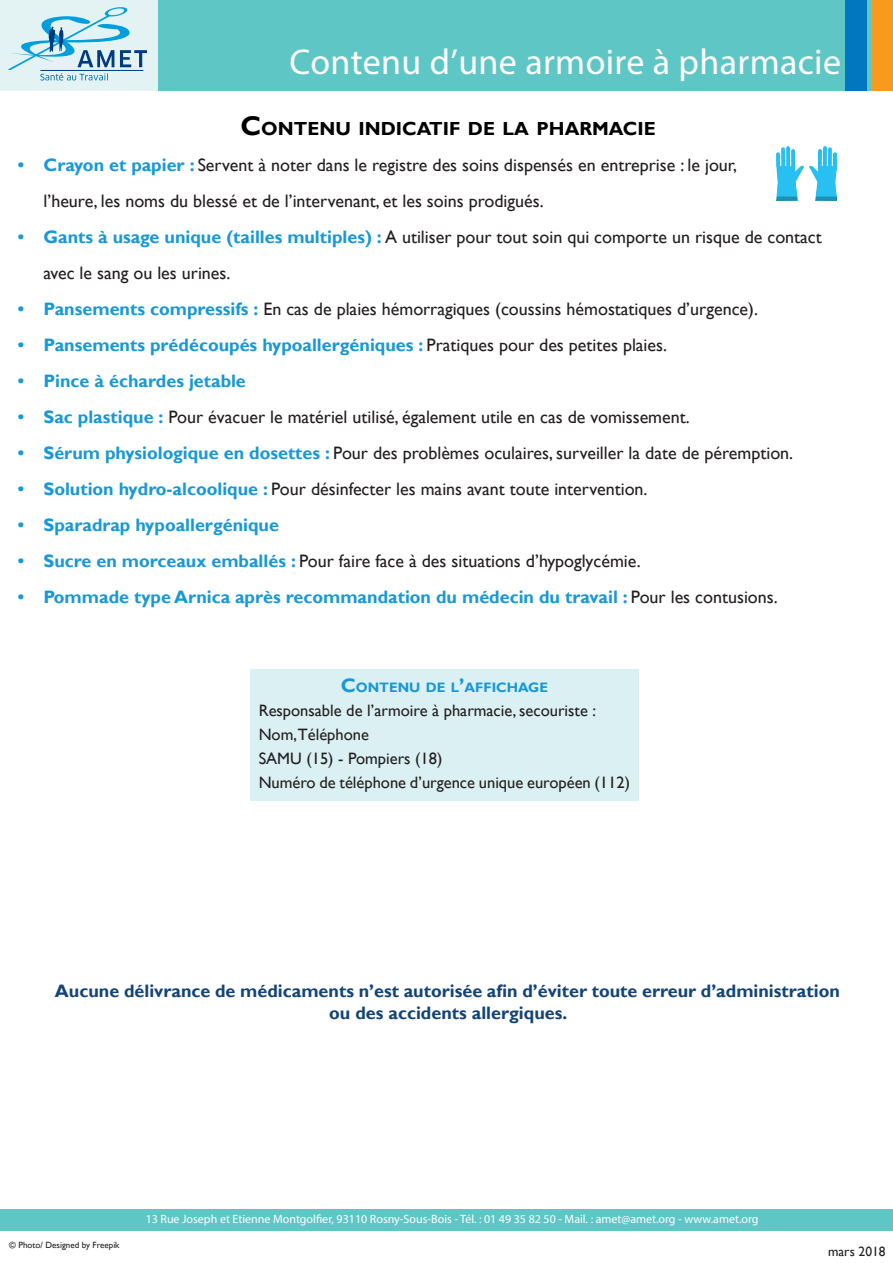
<style>
.page{position:relative;width:893px;height:1263px;background:#fff}
.page>*{position:absolute;margin:0;border:0;box-sizing:border-box;transform-origin:0 0}
.t1{font:36px "Myriad Pro";letter-spacing:.01em;color:#fff}
.t2{font:700 18.9px "Gill Sans";color:#000001}
.t3{font:18px/36px "Gill Sans";color:#231f20}
.t4{font:700 18px "Gill Sans";color:#1898d6}
.t5{font:700 18px/21.6px "Gill Sans";color:#144476;text-align:center}
.t6{font:16.5px "Gill Sans";color:#231f20}
.t7{font:700 13.65px "Gill Sans";color:#1898d6}
.t8{font:13.5px "Gill Sans";color:#231f20}
.t9{font:12px "Myriad Pro";color:#fff}
.t10{font:9px "Gill Sans";color:#231f20}
.s1{font-size:27px}
.s2{font-weight:700;color:#1898d6}
.s3{font-weight:400;color:#231f20}
.s4{font-size:19.5px}
</style>
<div class="page">
<div style="left:0;top:0;width:164px;height:90px;background:#e3f3f3"></div>
<div style="left:159px;top:0;width:734px;height:90px;background:#5fc6c6"></div>
<svg style="left:8px;top:7px;width:139px;height:74px"></svg>
<hr style="left:40px;top:70px;width:103px;height:1px;background:#013d7d">
<div style="left:0;top:1209px;width:893px;height:21px;background:#5fc6c6"></div>
<div style="left:845px;top:0;width:22px;height:90px;background:#0077bf"></div>
<div style="left:872px;top:0;width:21px;height:90px;background:#f89a1c"></div>
<div style="left:250px;top:670px;width:388px;height:131px;background:#daf0f3"></div>
<img style="left:776px;top:147px;width:60px;height:54px">
<p class="t1" style="left:290px;top:40px;width:553px">Contenu d’une armoire à pharmacie</p>
<p class="t2" style="left:240px;top:117px;width:417px"><span class="s1">C</span>ONTENU INDICATIF DE LA PHARMACIE</p>
<p class="t3" style="left:43px;top:147px;width:695px;text-indent:-26px"><span class="s2">• Crayon et papier :</span> Servent à noter dans le registre des soins dispensés en entreprise : le jour, l’heure, les noms du blessé et de l’intervenant, et les soins prodigués.</p>
<p class="t3" style="left:43px;top:219px;width:780px;text-indent:-26px"><span class="s2">• Gants à usage unique (tailles multiples) :</span> A utiliser pour tout soin qui comporte un risque de contact avec le sang ou les urines.</p>
<p class="t3" style="left:18px;top:291px;width:741px"><span class="s2">• Pansements compressifs :</span> En cas de plaies hémorragiques (coussins hémostatiques d’urgence).</p>
<p class="t4" style="left:18px;top:334px;width:651px">• Pansements prédécoupés hypoallergéniques : <span class="s3">Pratiques pour des petites plaies.</span></p>
<p class="t4" style="left:18px;top:370px;width:229px">• Pince à échardes jetable</p>
<p class="t3" style="left:18px;top:399px;width:673px"><span class="s2">• Sac plastique :</span> Pour évacuer le matériel utilisé, également utile en cas de vomissement.</p>
<p class="t3" style="left:18px;top:435px;width:777px"><span class="s2">• Sérum physiologique en dosettes :</span> Pour des problèmes oculaires, surveiller la date de péremption.</p>
<p class="t3" style="left:18px;top:471px;width:631px"><span class="s2">• Solution hydro-alcoolique :</span> Pour désinfecter les mains avant toute intervention.</p>
<p class="t4" style="left:18px;top:514px;width:263px">• Sparadrap hypoallergénique</p>
<p class="t3" style="left:18px;top:543px;width:624px"><span class="s2">• Sucre en morceaux emballés :</span> Pour faire face à des situations d’hypoglycémie.</p>
<p class="t4" style="left:18px;top:586px;width:761px">• Pommade type Arnica après recommandation du médecin du travail : <span class="s3">Pour les contusions.</span></p>
<p class="t7" style="left:341px;top:679px;width:209px"><span class="s4">C</span>ONTENU DE L<span class="s4">’</span>AFFICHAGE</p>
<p class="t6" style="left:259px;top:701px;width:339px">Responsable de l’armoire à pharmacie, secouriste :</p>
<p class="t6" style="left:259px;top:725px;width:112px">Nom,Téléphone</p>
<p class="t6" style="left:259px;top:749px;width:185px">SAMU (15) - Pompiers (18)</p>
<p class="t6" style="left:259px;top:773px;width:373px">Numéro de téléphone d’urgence unique européen (112)</p>
<p class="t5" style="left:55px;top:980px;width:786px">Aucune délivrance de médicaments n’est autorisée afin d’éviter toute erreur d’administration ou des accidents allergiques.</p>
<p class="t10" style="left:9px;top:1240px;width:112px">© Photo/ Designed by Freepik</p>
<p class="t9" style="left:146px;top:1212px;width:614px">13 Rue Joseph et Etienne Montgolfier, 93110 Rosny-Sous-Bois - Tél. : 01 49 35 82 50 - Mail. : amet@amet.org - www.amet.org</p>
<p class="t8" style="left:828px;top:1243px;width:59px">mars 2018</p>
</div>
